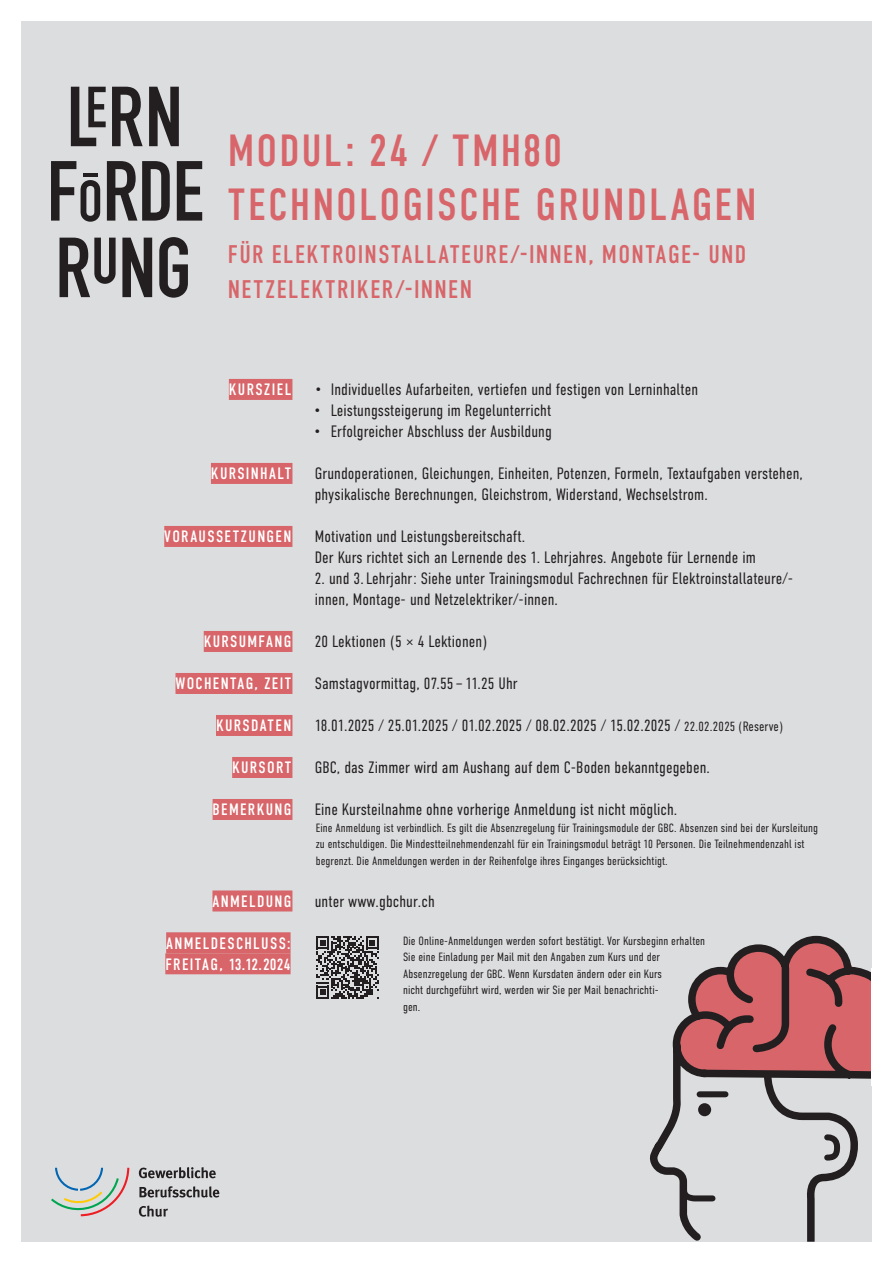
<style>
.page{position:relative;width:893px;height:1263px;background:#fff}
.page>*{position:absolute;margin:0;border:0;box-sizing:border-box;transform-origin:0 0}
.Titel{font:45px "DIN Condensed";letter-spacing:.045em;color:#d76569}
.Titel_Ausrichtungen{font:25.5px/34.5px "DIN Condensed";letter-spacing:.055em;color:#d76569}
.Grundschrift{font:300 16.5px/21px "DIN Condensed";letter-spacing:.005em;color:#231f20}
.Grundschrift-2{font:16.5px "DIN Condensed";letter-spacing:.08em;color:#fff}
.Anmeldeschluss{font:16.5px/21px "DIN Condensed";letter-spacing:.085em;color:#fff}
.Grundschrift-3{font:300 16.2px "DIN Condensed";letter-spacing:.01em;color:#231f20}
.Text_Info_8{font:300 12px/16.5px "DIN Condensed";letter-spacing:.005em;color:#231f20}
.Text_Info_Anmeldung_8{font:300 12px/16.5px "DIN Condensed";letter-spacing:.005em;color:#231f20}
.s1{font-size:16.2px}
.s2{font-size:16.5px}
.s3{font-size:13.2px}
.s4{font-size:13.5px}
.s5{font-size:11.7px}
</style>
<div class="page">
<div style="left:21px;top:21px;width:851px;height:1221px;background:#dcdddf"></div>
<svg style="left:649px;top:935px;width:223px;height:307px"></svg>
<svg style="left:149px;top:87px;width:30px;height:59px"></svg>
<svg style="left:71px;top:87px;width:35px;height:59px"></svg>
<svg style="left:112px;top:87px;width:31px;height:59px"></svg>
<svg style="left:51px;top:161px;width:49px;height:61px"></svg>
<svg style="left:107px;top:161px;width:63px;height:60px"></svg>
<svg style="left:177px;top:161px;width:25px;height:60px"></svg>
<svg style="left:60px;top:238px;width:56px;height:59px"></svg>
<svg style="left:122px;top:238px;width:30px;height:59px"></svg>
<svg style="left:159px;top:237px;width:29px;height:61px"></svg>
<svg style="left:139px;top:1167px;width:77px;height:11px"></svg>
<svg style="left:139px;top:1186px;width:80px;height:11px"></svg>
<svg style="left:139px;top:1205px;width:29px;height:12px"></svg>
<svg style="left:51px;top:1168px;width:78px;height:48px"></svg>
<div style="left:229px;top:379px;width:63px;height:21px;background:#d76569"></div>
<div style="left:211px;top:463px;width:81px;height:21px;background:#d76569"></div>
<div style="left:164px;top:526px;width:128px;height:21px;background:#d76569"></div>
<div style="left:204px;top:631px;width:88px;height:21px;background:#d76569"></div>
<div style="left:175px;top:673px;width:117px;height:21px;background:#d76569"></div>
<div style="left:216px;top:715px;width:76px;height:21px;background:#d76569"></div>
<div style="left:232px;top:757px;width:60px;height:21px;background:#d76569"></div>
<div style="left:213px;top:799px;width:79px;height:21px;background:#d76569"></div>
<div style="left:212px;top:890px;width:80px;height:21px;background:#d76569"></div>
<div style="left:166px;top:932px;width:125px;height:21px;background:#d76569"></div>
<div style="left:165px;top:953px;width:126px;height:21px;background:#d76569"></div>
<svg style="left:316px;top:936px;width:63px;height:63px"></svg>
<p class="Titel" style="left:228px;top:126px;width:336px">MODUL: 24 / TMH80</p>
<p class="Titel" style="left:228px;top:180px;width:530px">TECHNOLOGISCHE GRUNDLAGEN</p>
<p class="Titel_Ausrichtungen" style="left:228px;top:238px;width:520px">FÜR ELEKTROINSTALLATEURE/-INNEN, MONTAGE- UND<br>NETZELEKTRIKER/-INNEN</p>
<p class="Grundschrift-2" style="left:229px;top:380px;width:64px">KURSZIEL</p>
<p class="Grundschrift" style="left:315px;top:379px;width:385px">• Individuelles Aufarbeiten, vertiefen und festigen von Lerninhalten</p>
<p class="Grundschrift" style="left:314px;top:400px;width:239px">• Leistungssteigerung im Regelunterricht</p>
<p class="Grundschrift" style="left:314px;top:421px;width:240px">• Erfolgreicher Abschluss der Ausbildung</p>
<p class="Grundschrift-2" style="left:211px;top:464px;width:82px">KURSINHALT</p>
<p class="Grundschrift" style="left:315px;top:463px;width:490px">Grundoperationen, Gleichungen, Einheiten, Potenzen, Formeln, Textaufgaben verstehen, physikalische Berechnungen, Gleichstrom, Widerstand, Wechselstrom.</p>
<p class="Grundschrift-2" style="left:164px;top:527px;width:129px">VORAUSSETZUNGEN</p>
<p class="Grundschrift" style="left:315px;top:526px;width:212px">Motivation und Leistungsbereitschaft.</p>
<p class="Grundschrift" style="left:315px;top:547px;width:443px">Der Kurs richtet sich an Lernende des <span class="s1">1</span>. Lehrjahres. Angebote für Lernende im</p>
<p class="Grundschrift" style="left:315px;top:568px;width:480px"><span class="s1">2</span>. und <span class="s1">3</span>.Lehrjahr: Siehe unter Trainingsmodul Fachrechnen für Elektroinstallateure/- innen, Montage- und Netzelektriker/-innen.</p>
<p class="Grundschrift-2" style="left:204px;top:632px;width:89px">KURSUMFANG</p>
<p class="Grundschrift" style="left:315px;top:631px;width:174px"><span class="s1">20</span> Lektionen (<span class="s1">5</span> × <span class="s1">4</span> Lektionen)</p>
<p class="Grundschrift-2" style="left:175px;top:674px;width:117px">WOCHENTAG, ZEIT</p>
<p class="Grundschrift" style="left:315px;top:673px;width:204px">Samstagvormittag, <span class="s1">07</span>.<span class="s1">55</span> – <span class="s1">11</span>.<span class="s1">25</span> Uhr</p>
<p class="Grundschrift-2" style="left:216px;top:716px;width:77px">KURSDATEN</p>
<p class="Grundschrift-3" style="left:315px;top:717px;width:470px">18<span class="s2">.</span>01<span class="s2">.</span>2025 <span class="s2">/</span> 25<span class="s2">.</span>01<span class="s2">.</span>2025 <span class="s2">/</span> 01<span class="s2">.</span>02<span class="s2">.</span>2025 <span class="s2">/</span> 08<span class="s2">.</span>02<span class="s2">.</span>2025 <span class="s2">/</span> 15<span class="s2">.</span>02<span class="s2">.</span>2025 <span class="s2">/</span> <span class="s3">22</span><span class="s4">.</span><span class="s3">02</span><span class="s4">.</span><span class="s3">2025</span> <span class="s4">(Reserve)</span></p>
<p class="Grundschrift-2" style="left:232px;top:758px;width:61px">KURSORT</p>
<p class="Grundschrift" style="left:315px;top:757px;width:397px">GBC, das Zimmer wird am Aushang auf dem C-Boden bekanntgegeben.</p>
<p class="Grundschrift-2" style="left:213px;top:800px;width:80px">BEMERKUNG</p>
<p class="Grundschrift" style="left:315px;top:799px;width:364px">Eine Kursteilnahme ohne vorherige Anmeldung ist nicht möglich.</p>
<p class="Text_Info_8" style="left:316px;top:820px;width:504px">Eine Anmeldung ist verbindlich. Es gilt die Absenzregelung für Trainingsmodule der GBC. Absenzen sind bei der Kursleitung zu entschuldigen. Die Mindestteilnehmendenzahl für ein Trainingsmodul beträgt <span class="s5">10</span> Personen. Die Teilnehmendenzahl ist begrenzt. Die Anmeldungen werden in der Reihenfolge ihres Einganges berücksichtigt.</p>
<p class="Grundschrift-2" style="left:212px;top:892px;width:80px">ANMELDUNG</p>
<p class="Grundschrift" style="left:315px;top:891px;width:121px">unter www.gbchur.ch</p>
<p class="Text_Info_Anmeldung_8" style="left:403px;top:932px;width:304px">Die Online-Anmeldungen werden sofort bestätigt. Vor Kursbeginn erhalten Sie eine Einladung per Mail mit den Angaben zum Kurs und der Absenzregelung der GBC. Wenn Kursdaten ändern oder ein Kurs<br>nicht durchgeführt wird, werden wir Sie per Mail benachrichti-<br>gen.</p>
<p class="Anmeldeschluss" style="left:165px;top:933px;width:127px">ANMELDESCHLUSS:<br>FREITAG, <span class="s1">13</span>.<span class="s1">12</span>.<span class="s1">2024</span></p>
</div>
